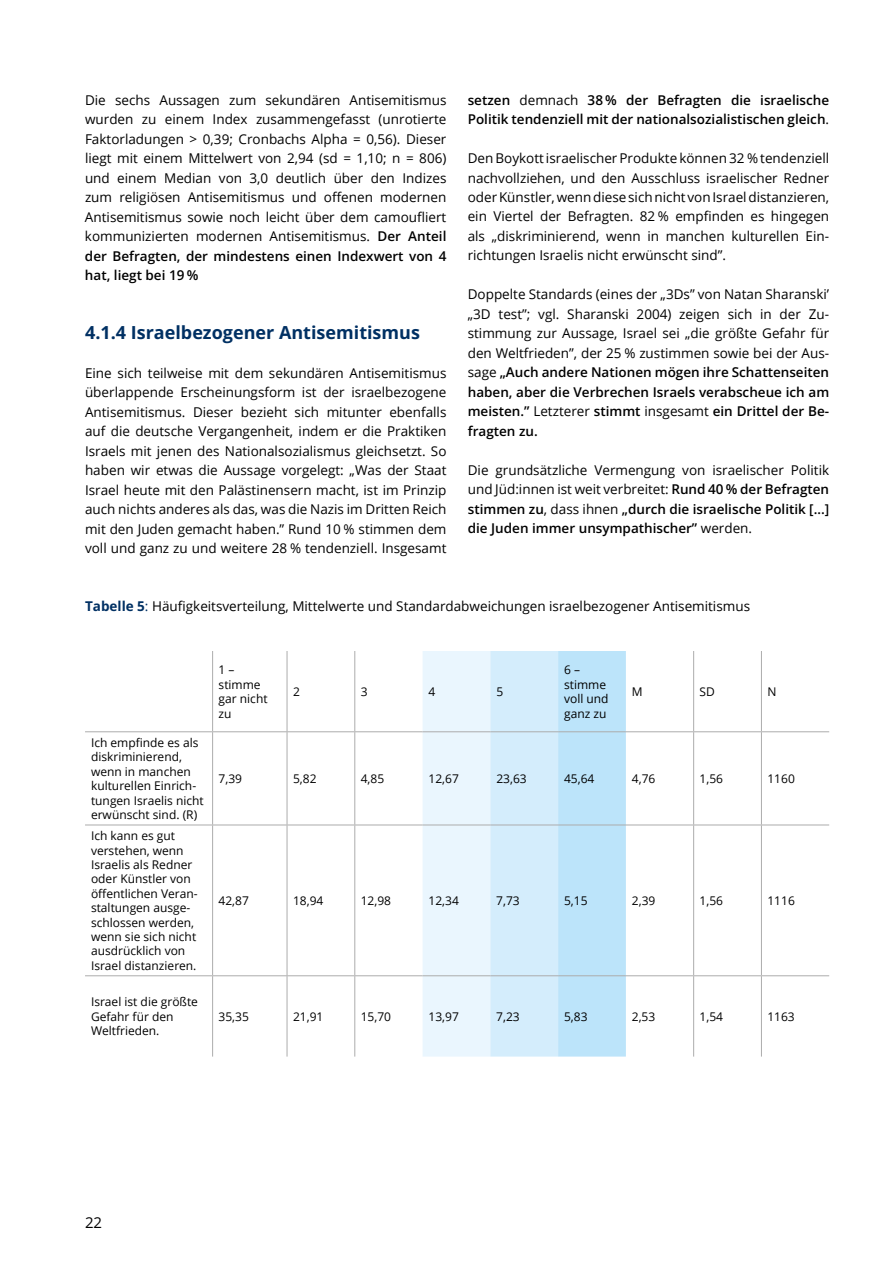
<style>
.page{position:relative;width:893px;height:1263px;background:#fff}
.page>*{position:absolute;margin:0;border:0;box-sizing:border-box;transform-origin:0 0}
.t1{font:700 18px "Open Sans";color:#003063}
.t2{font:15px "Open Sans";color:#000}
.t3{font:13.5px/19.5px "Open Sans";color:#000;text-align:justify}
.t4{font:600 13.5px/19.5px "Open Sans";color:#000}
.t5{font:12px/14.4px "Open Sans";color:#000}
.s1{font-weight:600}
.s2{font-weight:400}
.s3{font-weight:700;color:#003063}
.s4{color:#003063}
</style>
<div class="page">
<svg style="left:423px;top:651px;width:203px;height:405px;background:#d3ecfb"></svg>
<hr style="left:212px;top:651px;width:1px;height:80px;background:#acacac">
<hr style="left:287px;top:651px;width:1px;height:80px;background:#acacac">
<hr style="left:354px;top:651px;width:1px;height:80px;background:#acacac">
<hr style="left:693px;top:651px;width:1px;height:80px;background:#acacac">
<hr style="left:761px;top:651px;width:1px;height:80px;background:#acacac">
<hr style="left:85px;top:731px;width:128px;height:1px;background:#acacac">
<hr style="left:213px;top:731px;width:74px;height:1px;background:#acacac">
<hr style="left:212px;top:732px;width:1px;height:93px;background:#acacac">
<hr style="left:287px;top:731px;width:68px;height:1px;background:#acacac">
<hr style="left:287px;top:732px;width:1px;height:93px;background:#acacac">
<hr style="left:355px;top:731px;width:68px;height:1px;background:#acacac">
<hr style="left:354px;top:732px;width:1px;height:93px;background:#acacac">
<hr style="left:423px;top:731px;width:67px;height:1px;background:#acacac">
<hr style="left:490px;top:731px;width:68px;height:1px;background:#acacac">
<hr style="left:558px;top:731px;width:68px;height:1px;background:#acacac">
<hr style="left:626px;top:731px;width:68px;height:1px;background:#acacac">
<hr style="left:694px;top:731px;width:67px;height:1px;background:#acacac">
<hr style="left:693px;top:732px;width:1px;height:93px;background:#acacac">
<hr style="left:761px;top:731px;width:68px;height:1px;background:#acacac">
<hr style="left:761px;top:732px;width:1px;height:93px;background:#acacac">
<hr style="left:85px;top:825px;width:128px;height:1px;background:#acacac">
<hr style="left:213px;top:825px;width:74px;height:1px;background:#acacac">
<hr style="left:212px;top:825px;width:1px;height:150px;background:#acacac">
<hr style="left:287px;top:825px;width:68px;height:1px;background:#acacac">
<hr style="left:287px;top:825px;width:1px;height:150px;background:#acacac">
<hr style="left:355px;top:825px;width:68px;height:1px;background:#acacac">
<hr style="left:354px;top:825px;width:1px;height:150px;background:#acacac">
<hr style="left:423px;top:825px;width:67px;height:1px;background:#acacac">
<hr style="left:490px;top:825px;width:68px;height:1px;background:#acacac">
<hr style="left:558px;top:825px;width:68px;height:1px;background:#acacac">
<hr style="left:626px;top:825px;width:68px;height:1px;background:#acacac">
<hr style="left:694px;top:825px;width:67px;height:1px;background:#acacac">
<hr style="left:693px;top:825px;width:1px;height:150px;background:#acacac">
<hr style="left:761px;top:825px;width:68px;height:1px;background:#acacac">
<hr style="left:761px;top:825px;width:1px;height:150px;background:#acacac">
<hr style="left:85px;top:975px;width:128px;height:1px;background:#acacac">
<hr style="left:213px;top:975px;width:74px;height:1px;background:#acacac">
<hr style="left:212px;top:976px;width:1px;height:80px;background:#acacac">
<hr style="left:287px;top:975px;width:68px;height:1px;background:#acacac">
<hr style="left:287px;top:976px;width:1px;height:80px;background:#acacac">
<hr style="left:355px;top:975px;width:68px;height:1px;background:#acacac">
<hr style="left:354px;top:976px;width:1px;height:80px;background:#acacac">
<hr style="left:423px;top:975px;width:67px;height:1px;background:#acacac">
<hr style="left:490px;top:975px;width:68px;height:1px;background:#acacac">
<hr style="left:558px;top:975px;width:68px;height:1px;background:#acacac">
<hr style="left:626px;top:975px;width:68px;height:1px;background:#acacac">
<hr style="left:694px;top:975px;width:67px;height:1px;background:#acacac">
<hr style="left:693px;top:976px;width:1px;height:80px;background:#acacac">
<hr style="left:761px;top:975px;width:68px;height:1px;background:#acacac">
<hr style="left:761px;top:976px;width:1px;height:80px;background:#acacac">
<p class="t3" style="left:85px;top:90px;width:363px">Die sechs Aussagen zum sekundären Antisemitismus wurden zu einem Index zusammengefasst (unrotierte Faktorladungen &gt; 0,39; Cronbachs Alpha = 0,56). Dieser liegt mit einem Mittelwert von 2,94 (sd = 1,10; n = 806) und einem Median von 3,0 deutlich über den Indizes zum religiösen Antisemitismus und offenen modernen Antisemitismus sowie noch leicht über dem camoufliert kommunizierten modernen Antisemitismus. <span class="s1">Der Anteil der Befragten, der mindestens einen Indexwert von 4 hat, liegt bei 19 %</span></p>
<h1 class="t1" style="left:85px;top:319px;width:336px">4.1.4 Israelbezogener Antisemitismus</h1>
<p class="t3" style="left:85px;top:363px;width:363px">Eine sich teilweise mit dem sekundären Antisemitismus überlappende Erscheinungsform ist der israelbezogene Antisemitismus. Dieser bezieht sich mitunter ebenfalls auf die deutsche Vergangenheit, indem er die Praktiken Israels mit jenen des Nationalsozialismus gleichsetzt. So haben wir etwas die Aussage vorgelegt: „Was der Staat Israel heute mit den Palästinensern macht, ist im Prinzip auch nichts anderes als das, was die Nazis im Dritten Reich mit den Juden gemacht haben.” Rund 10 % stimmen dem voll und ganz zu und weitere 28 % tendenziell. Insgesamt</p>
<p class="t4" style="left:468px;top:90px;width:363px">setzen <span class="s2">demnach</span> 38 % der Befragten die israelische<br>Politik tendenziell mit der nationalsozialistischen gleich<span class="s2">.</span></p>
<p class="t3" style="left:468px;top:148px;width:363px">DenBoykottisraelischerProdukte können32 % tendenziell nachvollziehen, und den Ausschluss israelischer Redner oderKünstler,wenndiesesichnicht vonIsraeldistanzieren, ein Viertel der Befragten. 82 % empfinden es hingegen als „diskriminierend, wenn in manchen kulturellen Ein&shy;richtungen Israelis nicht erwünscht sind”.</p>
<p class="t3" style="left:468px;top:284px;width:363px">Doppelte Standards (eines der „3Ds” von Natan Sharanski’ „3D test”; vgl. Sharanski 2004) zeigen sich in der Zu&shy;stimmung zur Aussage, Israel sei „die größte Gefahr für den Weltfrieden”, der 25 % zustimmen sowie bei der Aus&shy;sage <span class="s1">„Auch andere Nationen mögen ihre Schattenseiten haben, aber die Verbrechen Israels verabscheue ich am meisten.”</span> Letzterer <span class="s1">stimmt</span> insgesamt <span class="s1">ein Drittel der Be&shy;fragten zu.</span></p>
<p class="t3" style="left:468px;top:460px;width:363px">Die grundsätzliche Vermengung von israelischer Politik und Jüd:innen ist weit verbreitet: <span class="s1">Rund 40 % der Befragten stimmen zu</span>, dass ihnen <span class="s1">„durch die israelische Politik […] die Juden immer unsympathischer”</span> werden.</p>
<p class="t3" style="left:85px;top:596px;width:666px"><span class="s3">Tabelle 5</span><span class="s4">:</span> Häufigkeitsverteilung, Mittelwerte und Standardabweichungen israelbezogener Antisemitismus</p>
<p class="t5" style="left:91px;top:735px;width:114px">Ich empfinde es als diskriminierend, wenn in manchen kulturellen Einrich&shy;tungen Israelis nicht erwünscht sind. (R)</p>
<p class="t5" style="left:91px;top:828px;width:108px">Ich kann es gut verstehen, wenn<br>Israelis als Redner oder Künstler von öffentlichen Veran&shy;staltungen ausge&shy;schlossen werden, wenn sie sich nicht ausdrücklich von<br>Israel distanzieren.</p>
<p class="t5" style="left:91px;top:994px;width:109px">Israel ist die größte<br>Gefahr für den<br>Weltfrieden.</p>
<p class="t5" style="left:219px;top:662px;width:50px">1 – stimme gar nicht zu</p>
<p class="t5" style="left:293px;top:684px;width:8px">2</p>
<p class="t5" style="left:361px;top:684px;width:8px">3</p>
<p class="t5" style="left:429px;top:684px;width:8px">4</p>
<p class="t5" style="left:496px;top:684px;width:8px">5</p>
<p class="t5" style="left:564px;top:662px;width:46px">6 – stimme voll und ganz zu</p>
<p class="t5" style="left:632px;top:684px;width:12px">M</p>
<p class="t5" style="left:700px;top:684px;width:17px">SD</p>
<p class="t5" style="left:767px;top:684px;width:11px">N</p>
<p class="t5" style="left:219px;top:771px;width:25px">7,39</p>
<p class="t5" style="left:293px;top:771px;width:25px">5,82</p>
<p class="t5" style="left:361px;top:771px;width:25px">4,85</p>
<p class="t5" style="left:429px;top:771px;width:32px">12,67</p>
<p class="t5" style="left:496px;top:771px;width:32px">23,63</p>
<p class="t5" style="left:564px;top:771px;width:32px">45,64</p>
<p class="t5" style="left:632px;top:771px;width:25px">4,76</p>
<p class="t5" style="left:700px;top:771px;width:25px">1,56</p>
<p class="t5" style="left:767px;top:771px;width:29px">1160</p>
<p class="t5" style="left:219px;top:893px;width:32px">42,87</p>
<p class="t5" style="left:293px;top:893px;width:32px">18,94</p>
<p class="t5" style="left:361px;top:893px;width:32px">12,98</p>
<p class="t5" style="left:429px;top:893px;width:32px">12,34</p>
<p class="t5" style="left:496px;top:893px;width:25px">7,73</p>
<p class="t5" style="left:564px;top:893px;width:25px">5,15</p>
<p class="t5" style="left:632px;top:893px;width:25px">2,39</p>
<p class="t5" style="left:700px;top:893px;width:25px">1,56</p>
<p class="t5" style="left:767px;top:893px;width:29px">1116</p>
<p class="t5" style="left:219px;top:1009px;width:32px">35,35</p>
<p class="t5" style="left:293px;top:1009px;width:32px">21,91</p>
<p class="t5" style="left:361px;top:1009px;width:32px">15,70</p>
<p class="t5" style="left:429px;top:1009px;width:32px">13,97</p>
<p class="t5" style="left:496px;top:1009px;width:25px">7,23</p>
<p class="t5" style="left:564px;top:1009px;width:25px">5,83</p>
<p class="t5" style="left:632px;top:1009px;width:25px">2,53</p>
<p class="t5" style="left:700px;top:1009px;width:25px">1,54</p>
<p class="t5" style="left:767px;top:1009px;width:29px">1163</p>
<p class="t2" style="left:85px;top:1212px;width:19px">22</p>
</div>
